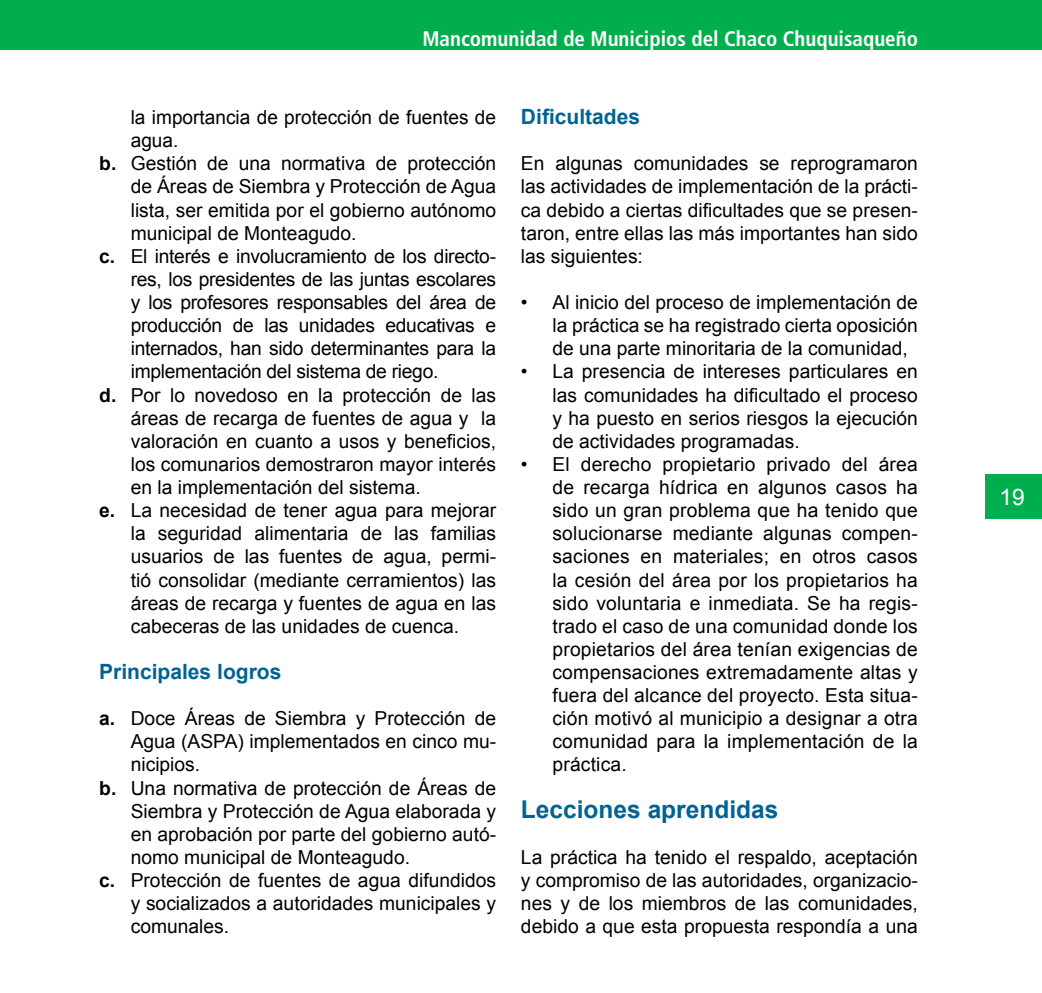
<style>
.page{position:relative;width:1042px;height:993px;background:#fff}
.page>*{position:absolute;margin:0;border:0;box-sizing:border-box;transform-origin:0 0}
.t1{font:700 24.5px "Arial";color:#006393}
.t2{font:22.75px "Arial";color:#fff}
.t3{font:700 condensed 21px "Frutiger LT Std";color:#fff}
.t4{font:700 21px "Arial";color:#006393}
.t5{font:19.25px/23.1px "Arial";color:#000;text-align:justify}
.s1{font-weight:700}
</style>
<div class="page">
<div style="left:0;top:0;width:1042px;height:50px;background:#00ae4d"></div>
<div style="left:985px;top:474px;width:57px;height:44px;background:#00ae4d"></div>
<p class="t3" style="left:422px;top:26px;width:497px">Mancomunidad de Municipios del Chaco Chuquisaqueño</p>
<p class="t5" style="left:131px;top:106px;width:367px">la importancia de protección de fuentes de</p>
<p class="t5" style="left:131px;top:129px;width:49px">agua.</p>
<p class="t5" style="left:99px;top:152px;width:398px"><span class="s1">b.</span> Gestión de una normativa de protección</p>
<p class="t5" style="left:131px;top:175px;width:367px">de Áreas de Siembra y Protección de Agua</p>
<p class="t5" style="left:131px;top:198px;width:367px">lista, ser emitida por el gobierno autónomo</p>
<p class="t5" style="left:131px;top:221px;width:227px">municipal de Monteagudo.</p>
<p class="t5" style="left:99px;top:244px;width:398px"><span class="s1">c.</span> El interés e involucramiento de los directo-</p>
<p class="t5" style="left:131px;top:267px;width:367px">res, los presidentes de las juntas escolares</p>
<p class="t5" style="left:131px;top:290px;width:367px">y los profesores responsables del área de</p>
<p class="t5" style="left:131px;top:313px;width:367px">producción de las unidades educativas e</p>
<p class="t5" style="left:131px;top:337px;width:367px">internados, han sido determinantes para la</p>
<p class="t5" style="left:131px;top:360px;width:309px">implementación del sistema de riego.</p>
<p class="t5" style="left:99px;top:383px;width:398px"><span class="s1">d.</span> Por lo novedoso en la protección de las</p>
<p class="t5" style="left:131px;top:406px;width:367px">áreas de recarga de fuentes de agua y la</p>
<p class="t5" style="left:131px;top:429px;width:367px">valoración en cuanto a usos y beneficios,</p>
<p class="t5" style="left:131px;top:452px;width:367px">los comunarios demostraron mayor interés</p>
<p class="t5" style="left:131px;top:475px;width:291px">en la implementación del sistema.</p>
<p class="t5" style="left:99px;top:498px;width:398px"><span class="s1">e.</span> La necesidad de tener agua para mejorar</p>
<p class="t5" style="left:131px;top:521px;width:367px">la seguridad alimentaria de las familias</p>
<p class="t5" style="left:131px;top:544px;width:367px">usuarios de las fuentes de agua, permi-</p>
<p class="t5" style="left:131px;top:568px;width:367px">tió consolidar (mediante cerramientos) las</p>
<p class="t5" style="left:131px;top:591px;width:367px">áreas de recarga y fuentes de agua en las</p>
<p class="t5" style="left:131px;top:614px;width:330px">cabeceras de las unidades de cuenca.</p>
<p class="t4" style="left:99px;top:656px;width:184px">Principales logros</p>
<p class="t5" style="left:99px;top:706px;width:398px"><span class="s1">a.</span> Doce Áreas de Siembra y Protección de</p>
<p class="t5" style="left:131px;top:729px;width:367px">Agua (ASPA) implementados en cinco mu-</p>
<p class="t5" style="left:131px;top:752px;width:71px">nicipios.</p>
<p class="t5" style="left:99px;top:775px;width:398px"><span class="s1">b.</span> Una normativa de protección de Áreas de</p>
<p class="t5" style="left:131px;top:799px;width:367px">Siembra y Protección de Agua elaborada y</p>
<p class="t5" style="left:131px;top:822px;width:367px">en aprobación por parte del gobierno autó-</p>
<p class="t5" style="left:131px;top:845px;width:281px">nomo municipal de Monteagudo.</p>
<p class="t5" style="left:99px;top:868px;width:398px"><span class="s1">c.</span> Protección de fuentes de agua difundidos</p>
<p class="t5" style="left:131px;top:891px;width:367px">y socializados a autoridades municipales y</p>
<p class="t5" style="left:131px;top:914px;width:100px">comunales.</p>
<p class="t4" style="left:521px;top:102px;width:121px">Dificultades</p>
<p class="t5" style="left:521px;top:152px;width:398px">En algunas comunidades se reprogramaron las actividades de implementación de la prácti&shy;ca debido a ciertas dificultades que se presen&shy;taron, entre ellas las más importantes han sido las siguientes:</p>
<p class="t5" style="left:552px;top:290px;width:367px;text-indent:-31px">• Al inicio del proceso de implementación de la práctica se ha registrado cierta oposición de una parte minoritaria de la comunidad,</p>
<p class="t5" style="left:552px;top:360px;width:367px;text-indent:-31px">• La presencia de intereses particulares en las comunidades ha dificultado el proceso y ha puesto en serios riesgos la ejecución de actividades programadas.</p>
<p class="t5" style="left:552px;top:452px;width:367px;text-indent:-31px">• El derecho propietario privado del área de recarga hídrica en algunos casos ha sido un gran problema que ha tenido que solucionarse mediante algunas compen&shy;saciones en materiales; en otros casos la cesión del área por los propietarios ha sido voluntaria e inmediata. Se ha regis&shy;trado el caso de una comunidad donde los propietarios del área tenían exigencias de compensaciones extremadamente altas y fuera del alcance del proyecto. Esta situa&shy;ción motivó al municipio a designar a otra comunidad para la implementación de la práctica.</p>
<p class="t1" style="left:521px;top:791px;width:259px">Lecciones aprendidas</p>
<p class="t5" style="left:521px;top:845px;width:398px">La práctica ha tenido el respaldo, aceptación y compromiso de las autoridades, organizacio&shy;nes y de los miembros de las comunidades, debido a que esta propuesta respondía a una</p>
<p class="t2" style="left:999px;top:481px;width:27px">19</p>
</div>
